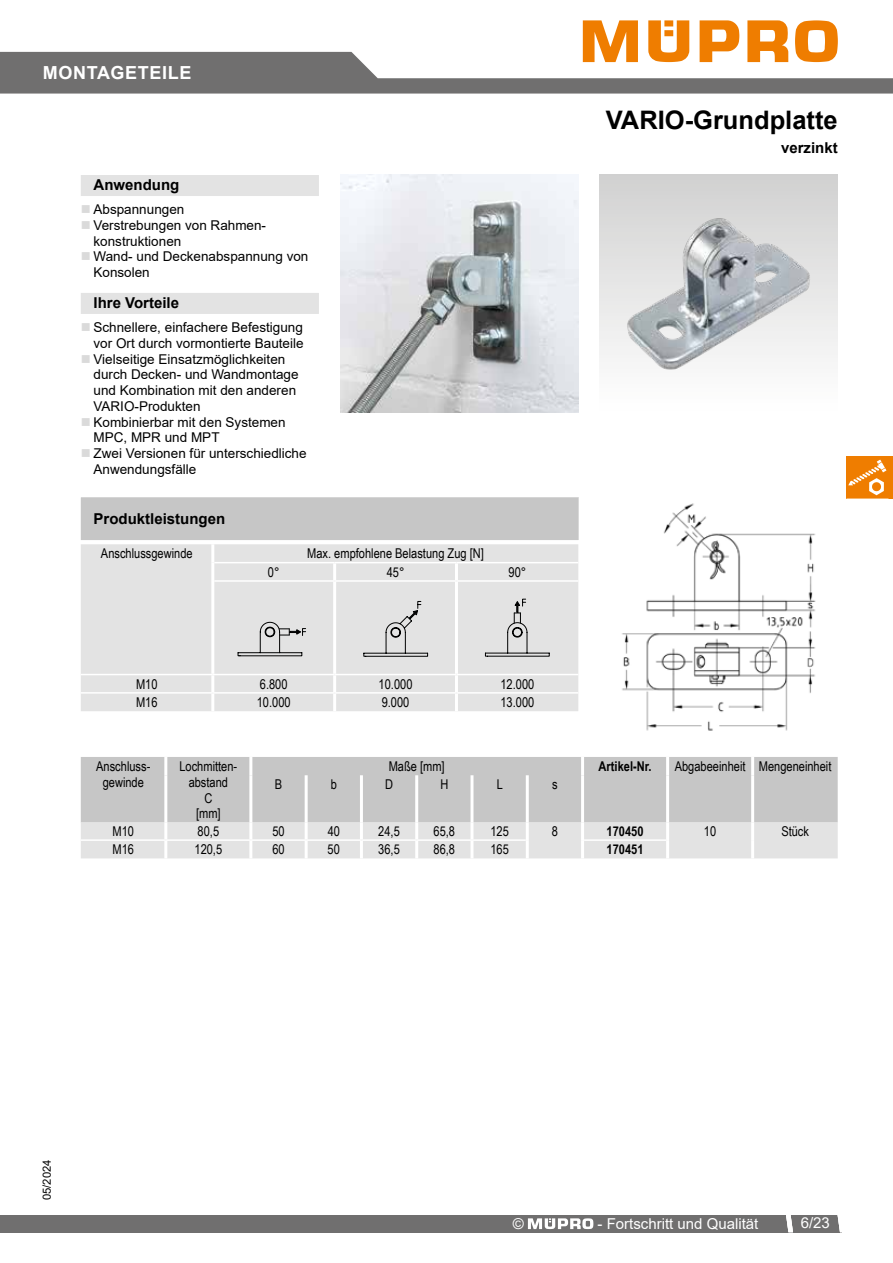
<style>
.page{position:relative;width:893px;height:1263px;background:#fff}
.page>*{position:absolute;margin:0;border:0;box-sizing:border-box;transform-origin:0 0}
.t1{font:700 25.5px "Arial";color:#000}
.t2{font:700 18px "Arial";letter-spacing:.035em;color:#fff}
.t3{font:700 15px "Arial";color:#000}
.t4{font:15px "Arial";color:#fff}
.t5{font:13.5px/15.8px "Arial";color:#000}
.t6{font:13.5px/15.8px "Arial Narrow";color:#000;text-align:center}
.t7{font:700 13.5px "Arial Narrow";color:#000}
.t8{font:11.25px "Arial";color:#000}
</style>
<div class="page">
<svg style="left:0;top:20px;width:893px;height:74px"></svg>
<div style="left:0;top:1215px;width:841px;height:17px;background:#706f6f"></div>
<svg style="left:838px;top:1215px;width:3px;height:17px"></svg>
<svg style="left:786px;top:1215px;width:7px;height:17px"></svg>
<svg style="left:528px;top:1218px;width:65px;height:11px"></svg>
<div style="left:81px;top:175px;width:238px;height:21px;background:#e3e3e3"></div>
<div style="left:81px;top:293px;width:238px;height:21px;background:#e3e3e3"></div>
<img style="left:600px;top:175px;width:238px;height:195px">
<img style="left:340px;top:175px;width:238px;height:238px">
<div style="left:81px;top:497px;width:497px;height:43px;background:#c6c6c6"></div>
<div style="left:81px;top:544px;width:497px;height:167px;background:#e3e3e3"></div>
<hr style="left:211px;top:544px;width:3px;height:19px;background:#fff">
<hr style="left:211px;top:563px;width:3px;height:18px;background:#fff">
<hr style="left:333px;top:563px;width:3px;height:17px;background:#fff">
<hr style="left:455px;top:563px;width:3px;height:17px;background:#fff">
<hr style="left:211px;top:581px;width:3px;height:93px;background:#fff">
<hr style="left:333px;top:582px;width:3px;height:92px;background:#fff">
<hr style="left:455px;top:582px;width:3px;height:92px;background:#fff">
<hr style="left:211px;top:675px;width:3px;height:17px;background:#fff">
<hr style="left:333px;top:675px;width:3px;height:17px;background:#fff">
<hr style="left:455px;top:675px;width:3px;height:17px;background:#fff">
<hr style="left:211px;top:694px;width:3px;height:17px;background:#fff">
<hr style="left:333px;top:694px;width:3px;height:17px;background:#fff">
<hr style="left:455px;top:694px;width:3px;height:17px;background:#fff">
<hr style="left:214px;top:562px;width:121px;height:1px;background:#fff">
<hr style="left:335px;top:562px;width:121px;height:1px;background:#fff">
<hr style="left:456px;top:562px;width:122px;height:1px;background:#fff">
<hr style="left:214px;top:580px;width:121px;height:2px;background:#fff">
<hr style="left:335px;top:580px;width:121px;height:2px;background:#fff">
<hr style="left:456px;top:580px;width:122px;height:2px;background:#fff">
<hr style="left:81px;top:674px;width:132px;height:1px;background:#fff">
<hr style="left:213px;top:674px;width:122px;height:1px;background:#fff">
<hr style="left:335px;top:674px;width:121px;height:1px;background:#fff">
<hr style="left:456px;top:674px;width:122px;height:1px;background:#fff">
<hr style="left:81px;top:692px;width:132px;height:2px;background:#fff">
<hr style="left:213px;top:692px;width:122px;height:2px;background:#fff">
<hr style="left:335px;top:692px;width:121px;height:2px;background:#fff">
<hr style="left:456px;top:692px;width:122px;height:2px;background:#fff">
<svg style="left:238px;top:622px;width:68px;height:34px;background:#c5c5c5"></svg>
<svg style="left:363px;top:601px;width:65px;height:56px;background:#cecece"></svg>
<svg style="left:485px;top:598px;width:65px;height:58px;background:#d1d2d2"></svg>
<img style="left:622px;top:503px;width:194px;height:228px">
<div style="left:81px;top:757px;width:757px;height:65px;background:#c6c6c6"></div>
<div style="left:81px;top:822px;width:757px;height:36px;background:#e3e3e3"></div>
<hr style="left:164px;top:757px;width:3px;height:18px;background:#fff">
<hr style="left:249px;top:757px;width:3px;height:18px;background:#fff">
<hr style="left:581px;top:757px;width:3px;height:18px;background:#fff">
<hr style="left:666px;top:757px;width:3px;height:18px;background:#fff">
<hr style="left:751px;top:757px;width:3px;height:18px;background:#fff">
<hr style="left:164px;top:775px;width:3px;height:47px;background:#fff">
<hr style="left:249px;top:775px;width:3px;height:47px;background:#fff">
<hr style="left:305px;top:775px;width:3px;height:47px;background:#fff">
<hr style="left:360px;top:775px;width:3px;height:47px;background:#fff">
<hr style="left:415px;top:775px;width:3px;height:47px;background:#fff">
<hr style="left:470px;top:775px;width:3px;height:47px;background:#fff">
<hr style="left:526px;top:775px;width:3px;height:47px;background:#fff">
<hr style="left:581px;top:775px;width:3px;height:47px;background:#fff">
<hr style="left:666px;top:775px;width:3px;height:47px;background:#fff">
<hr style="left:751px;top:775px;width:3px;height:47px;background:#fff">
<hr style="left:164px;top:822px;width:3px;height:17px;background:#fff">
<hr style="left:249px;top:822px;width:3px;height:17px;background:#fff">
<hr style="left:305px;top:822px;width:3px;height:17px;background:#fff">
<hr style="left:360px;top:822px;width:3px;height:17px;background:#fff">
<hr style="left:415px;top:822px;width:3px;height:17px;background:#fff">
<hr style="left:470px;top:822px;width:3px;height:17px;background:#fff">
<hr style="left:526px;top:822px;width:3px;height:18px;background:#fff">
<hr style="left:581px;top:822px;width:3px;height:18px;background:#fff">
<hr style="left:666px;top:822px;width:3px;height:18px;background:#fff">
<hr style="left:751px;top:822px;width:3px;height:18px;background:#fff">
<hr style="left:164px;top:841px;width:3px;height:17px;background:#fff">
<hr style="left:249px;top:841px;width:3px;height:17px;background:#fff">
<hr style="left:305px;top:841px;width:3px;height:17px;background:#fff">
<hr style="left:360px;top:841px;width:3px;height:17px;background:#fff">
<hr style="left:415px;top:841px;width:3px;height:17px;background:#fff">
<hr style="left:470px;top:841px;width:3px;height:17px;background:#fff">
<hr style="left:526px;top:840px;width:3px;height:18px;background:#fff">
<hr style="left:581px;top:840px;width:3px;height:18px;background:#fff">
<hr style="left:666px;top:840px;width:3px;height:18px;background:#fff">
<hr style="left:751px;top:840px;width:3px;height:18px;background:#fff">
<hr style="left:81px;top:839px;width:85px;height:2px;background:#fff">
<hr style="left:166px;top:839px;width:85px;height:2px;background:#fff">
<hr style="left:251px;top:839px;width:55px;height:2px;background:#fff">
<hr style="left:306px;top:839px;width:55px;height:2px;background:#fff">
<hr style="left:361px;top:839px;width:56px;height:2px;background:#fff">
<hr style="left:417px;top:839px;width:55px;height:2px;background:#fff">
<hr style="left:472px;top:839px;width:54px;height:2px;background:#fff">
<hr style="left:584px;top:839px;width:82px;height:2px;background:#fff">
<div style="left:846px;top:456px;width:47px;height:43px;background:#ef7d00"></div>
<svg style="left:846px;top:460px;width:43px;height:39px"></svg>
<h2 class="t2" style="left:43px;top:60px;width:150px">MONTAGETEILE</h2>
<p class="t3" style="left:94px;top:174px;width:87px">Anwendung</p>
<p class="t5" style="left:94px;top:201px;width:216px">Abspannungen<br>Verstrebungen von Rahmen&shy;konstruktionen<br>Wand- und Deckenabspannung von<br>Konsolen</p>
<p class="t3" style="left:94px;top:292px;width:87px">Ihre Vorteile</p>
<p class="t5" style="left:94px;top:319px;width:215px">Schnellere, einfachere Befestigung vor Ort durch vormontierte Bauteile<br>Vielseitige Einsatzmöglichkeiten durch Decken- und Wandmontage und Kombination mit den anderen<br>VARIO-Produkten<br>Kombinierbar mit den Systemen<br>MPC, MPR und MPT<br>Zwei Versionen für unterschiedliche<br>Anwendungsfälle</p>
<p class="t3" style="left:94px;top:508px;width:133px">Produktleistungen</p>
<p class="t6" style="left:101px;top:545px;width:93px">Anschlussgewinde</p>
<p class="t6" style="left:307px;top:545px;width:178px">Max. empfohlene Belastung Zug [N]</p>
<p class="t6" style="left:268px;top:564px;width:13px">0°</p>
<p class="t6" style="left:387px;top:564px;width:19px">45°</p>
<p class="t6" style="left:508px;top:564px;width:19px">90°</p>
<p class="t6" style="left:136px;top:675px;width:23px">M10</p>
<p class="t6" style="left:260px;top:675px;width:29px">6.800</p>
<p class="t6" style="left:379px;top:675px;width:35px">10.000</p>
<p class="t6" style="left:500px;top:675px;width:35px">12.000</p>
<p class="t6" style="left:136px;top:694px;width:23px">M16</p>
<p class="t6" style="left:257px;top:694px;width:35px">10.000</p>
<p class="t6" style="left:382px;top:694px;width:29px">9.000</p>
<p class="t6" style="left:500px;top:694px;width:35px">13.000</p>
<h1 class="t1" style="left:606px;top:102px;width:233px">VARIO-Grundplatte</h1>
<p class="t3" style="left:781px;top:138px;width:58px">verzinkt</p>
<p class="t6" style="left:96px;top:758px;width:56px">Anschluss&shy;gewinde</p>
<p class="t6" style="left:179px;top:758px;width:59px">Lochmitten&shy;abstand<br>C<br>[mm]</p>
<p class="t6" style="left:389px;top:758px;width:57px">Maße [mm]</p>
<p class="t7" style="left:599px;top:756px;width:54px">Artikel-Nr.</p>
<p class="t6" style="left:675px;top:758px;width:158px">Abgabeeinheit Mengeneinheit</p>
<p class="t6" style="left:275px;top:776px;width:9px">B</p>
<p class="t6" style="left:331px;top:776px;width:8px">b</p>
<p class="t6" style="left:385px;top:776px;width:9px">D</p>
<p class="t6" style="left:440px;top:776px;width:9px">H</p>
<p class="t6" style="left:497px;top:776px;width:8px">L</p>
<p class="t6" style="left:552px;top:776px;width:7px">s</p>
<p class="t6" style="left:113px;top:823px;width:23px">M10</p>
<p class="t6" style="left:198px;top:823px;width:23px">80,5</p>
<p class="t6" style="left:272px;top:823px;width:14px">50</p>
<p class="t6" style="left:328px;top:823px;width:14px">40</p>
<p class="t6" style="left:378px;top:823px;width:23px">24,5</p>
<p class="t6" style="left:434px;top:823px;width:23px">65,8</p>
<p class="t6" style="left:490px;top:823px;width:20px">125</p>
<p class="t6" style="left:552px;top:823px;width:8px">8</p>
<p class="t7" style="left:607px;top:821px;width:38px">170450</p>
<p class="t6" style="left:704px;top:823px;width:14px">10</p>
<p class="t6" style="left:781px;top:823px;width:29px">Stück</p>
<p class="t6" style="left:113px;top:841px;width:23px">M16</p>
<p class="t6" style="left:195px;top:841px;width:29px">120,5</p>
<p class="t6" style="left:272px;top:841px;width:14px">60</p>
<p class="t6" style="left:328px;top:841px;width:14px">50</p>
<p class="t6" style="left:378px;top:841px;width:23px">36,5</p>
<p class="t6" style="left:434px;top:841px;width:23px">86,8</p>
<p class="t6" style="left:490px;top:841px;width:20px">165</p>
<p class="t7" style="left:607px;top:839px;width:38px">170451</p>
<p class="t8" style="left:39px;top:1200px;width:42px;rotate:-90deg">05/2024</p>
<p class="t4" style="left:513px;top:1213px;width:13px">©</p>
<p class="t4" style="left:598px;top:1213px;width:162px">- Fortschritt und Qualität</p>
<p class="t4" style="left:801px;top:1213px;width:31px">6/23</p>
</div>
